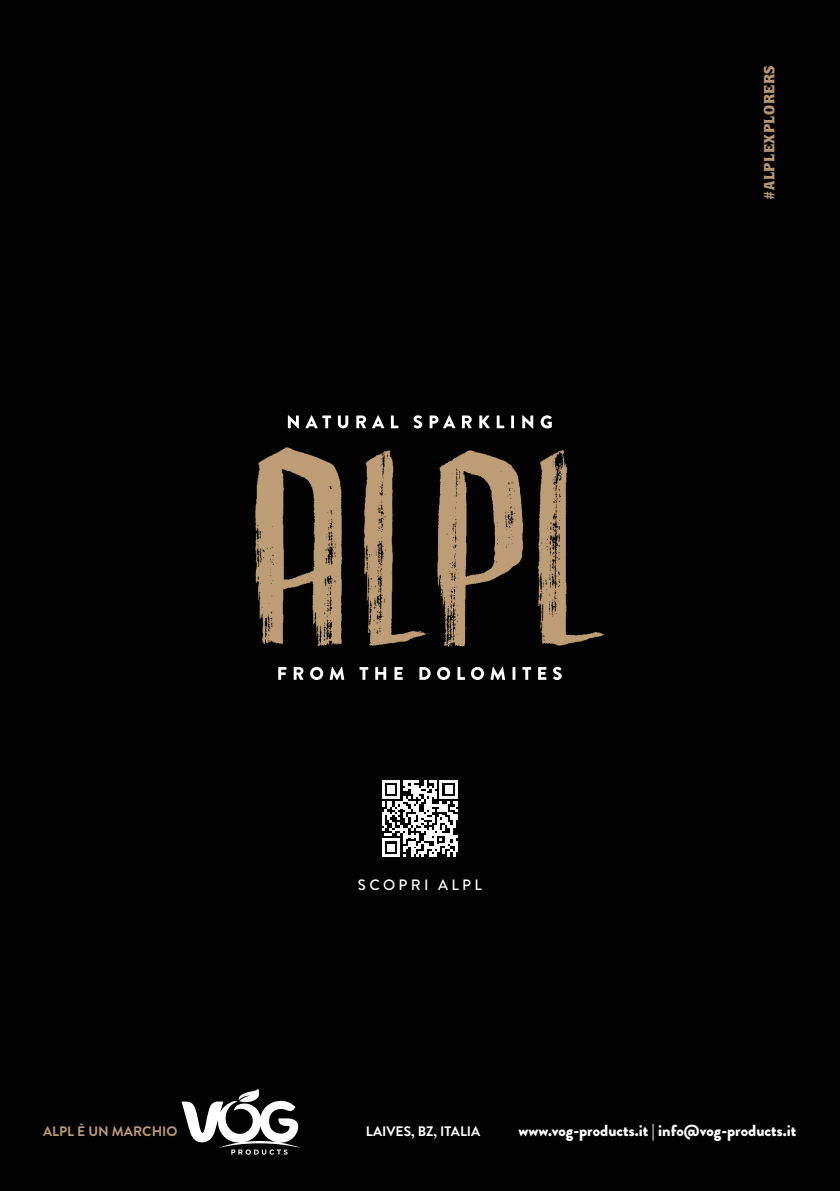
<style>
.page{position:relative;width:840px;height:1191px;background:#fff}
.page>*{position:absolute;margin:0;border:0;box-sizing:border-box;transform-origin:0 0}
.t1{font:900 16px "Brandon Grotesque";color:#fff}
.t2{font:900 15px "Quorum Std";letter-spacing:.03em;color:#b59770}
.t3{font:500 15px "Brandon Grotesque";letter-spacing:.22em;color:#fff}
.t4{font:700 13.8px "Brandon Grotesque";color:#fff}
.t5{font:700 13.8px "Brandon Grotesque";color:#bc9d75}
</style>
<div class="page">
<div style="left:0;top:0;width:839px;height:1191px;background:#020203"></div>
<img style="left:255px;top:423px;width:350px;height:255px">
<svg style="left:278px;top:667px;width:283px;height:13px"></svg>
<svg style="left:288px;top:415px;width:263px;height:13px"></svg>
<svg style="left:382px;top:780px;width:76px;height:76px"></svg>
<svg style="left:181px;top:1088px;width:119px;height:66px"></svg>
<p class="t3" style="left:358px;top:875px;width:125px">SCOPRI ALPL</p>
<p class="t2" style="left:759px;top:200px;width:136px;rotate:-90deg">#ALPLEXPLORERS</p>
<p class="t5" style="left:43px;top:1121px;width:136px">ALPL È UN MARCHIO</p>
<p class="t4" style="left:365px;top:1121px;width:116px">LAIVES, BZ, ITALIA</p>
<p class="t1" style="left:518px;top:1119px;width:279px">www.vog-products.it | info@vog-products.it</p>
</div>
